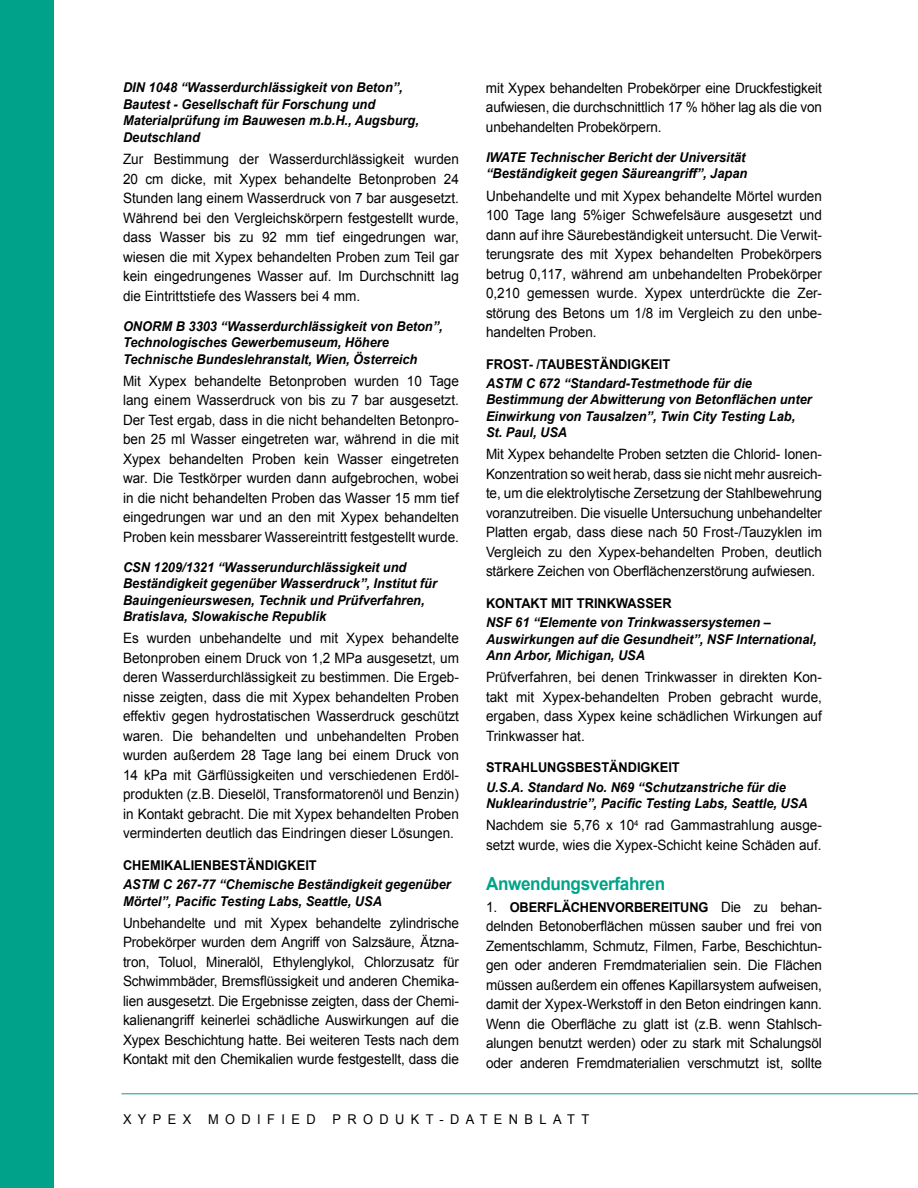
<style>
.page{position:relative;width:918px;height:1188px;background:#fff}
.page>*{position:absolute;margin:0;border:0;box-sizing:border-box;transform-origin:0 0}
.t1{font:700 18px "Arial";letter-spacing:-.02em;color:#00a389;scale:.95 1}
.t2{font:14.25px/19.5px "Arial";color:#000;text-align:justify;scale:.95 1}
.t3{font:italic 700 13.5px/16.5px "Arial";color:#000;scale:.95 1}
.t4{font:700 13.5px "Arial";color:#000;scale:.95 1}
.t5{font:13.5px "Arial";letter-spacing:.5em;color:#000;scale:.95 1}
.s1{font-weight:400;font-size:14.25px}
</style>
<div class="page">
<hr style="left:122px;top:1093px;width:796px;height:1px;background:#00a389">
<div style="left:0;top:0;width:54px;height:1188px;background:#00a389"></div>
<p class="t3" style="left:123px;top:80px;width:313px">DIN 1048 “Wasserdurchlässigkeit von Beton”, Bautest - Gesellschaft für Forschung und Materialprüfung im Bauwesen m.b.H., Augsburg, Deutschland</p>
<p class="t2" style="left:123px;top:149px;width:355px">Zur Bestimmung der Wasserdurchlässigkeit wurden 20 cm dicke, mit Xypex behandelte Betonproben 24<br>Stunden lang einem Wasserdruck von 7 bar ausgesetzt.<br>Während bei den Vergleichskörpern festgestellt wurde, dass Wasser bis zu 92 mm tief eingedrungen war, wiesen die mit Xypex behandelten Proben zum Teil gar kein eingedrungenes Wasser auf. Im Durchschnitt lag die Eintrittstiefe des Wassers bei 4 mm.</p>
<p class="t3" style="left:123px;top:318px;width:338px">ONORM B 3303 “Wasserdurchlässigkeit von Beton”,<br>Technologisches Gewerbemuseum, Höhere<br>Technische Bundeslehranstalt, Wien, Österreich</p>
<p class="t2" style="left:123px;top:371px;width:355px">Mit Xypex behandelte Betonproben wurden 10 Tage lang einem Wasserdruck von bis zu 7 bar ausgesetzt.<br>Der Test ergab, dass in die nicht behandelten Betonpro&shy;ben 25 ml Wasser eingetreten war, während in die mit Xypex behandelten Proben kein Wasser eingetreten war. Die Testkörper wurden dann aufgebrochen, wobei in die nicht behandelten Proben das Wasser 15 mm tief eingedrungen war und an den mit Xypex behandelten Proben kein messbarer Wassereintritt festgestellt wurde.</p>
<p class="t3" style="left:123px;top:559px;width:332px">CSN 1209/1321 “Wasserundurchlässigkeit und Beständigkeit gegenüber Wasserdruck”, Institut für Bauingenieurswesen, Technik und Prüfverfahren, Bratislava, Slowakische Republik</p>
<p class="t2" style="left:123px;top:629px;width:355px">Es wurden unbehandelte und mit Xypex behandelte Betonproben einem Druck von 1,2 MPa ausgesetzt, um deren Wasserdurchlässigkeit zu bestimmen. Die Ergeb&shy;nisse zeigten, dass die mit Xypex behandelten Proben effektiv gegen hydrostatischen Wasserdruck geschützt waren. Die behandelten und unbehandelten Proben wurden außerdem 28 Tage lang bei einem Druck von 14 kPa mit Gärflüssigkeiten und verschiedenen Erdöl&shy;produkten (z.B. Dieselöl, Transformatorenöl und Benzin) in Kontakt gebracht. Die mit Xypex behandelten Proben verminderten deutlich das Eindringen dieser Lösungen.</p>
<p class="t4" style="left:123px;top:856px;width:205px">CHEMIKALIENBESTÄNDIGKEIT</p>
<p class="t3" style="left:123px;top:877px;width:347px">ASTM C 267-77 “Chemische Beständigkeit gegenüber<br>Mörtel”, Pacific Testing Labs, Seattle, USA</p>
<p class="t2" style="left:123px;top:913px;width:355px">Unbehandelte und mit Xypex behandelte zylindrische Probekörper wurden dem Angriff von Salzsäure, Ätzna&shy;tron, Toluol, Mineralöl, Ethylenglykol, Chlorzusatz für Schwimmbäder, Bremsflüssigkeit und anderen Chemika&shy;lien ausgesetzt. Die Ergebnisse zeigten, dass der Chemi&shy;kalienangriff keinerlei schädliche Auswirkungen auf die Xypex Beschichtung hatte. Bei weiteren Tests nach dem Kontakt mit den Chemikalien wurde festgestellt, dass die</p>
<p class="t2" style="left:486px;top:78px;width:355px">mit Xypex behandelten Probekörper eine Druckfestigkeit aufwiesen, die durchschnittlich 17 % höher lag als die von unbehandelten Probekörpern.</p>
<p class="t3" style="left:486px;top:149px;width:277px">IWATE Technischer Bericht der Universität “Beständigkeit gegen Säureangriff”, Japan</p>
<p class="t2" style="left:486px;top:186px;width:355px">Unbehandelte und mit Xypex behandelte Mörtel wurden 100 Tage lang 5%iger Schwefelsäure ausgesetzt und dann auf ihre Säurebeständigkeit untersucht. Die Verwit&shy;terungsrate des mit Xypex behandelten Probekörpers betrug 0,117, während am unbehandelten Probekörper 0,210 gemessen wurde. Xypex unterdrückte die Zer&shy;störung des Betons um 1/8 im Vergleich zu den unbe&shy;handelten Proben.</p>
<p class="t4" style="left:486px;top:355px;width:195px">FROST- /TAUBESTÄNDIGKEIT</p>
<p class="t3" style="left:486px;top:375px;width:345px">ASTM C 672 “Standard-Testmethode für die Bestimmung der Abwitterung von Betonflächen unter Einwirkung von Tausalzen”, Twin City Testing Lab, St. Paul, USA</p>
<p class="t2" style="left:486px;top:445px;width:355px">Mit Xypex behandelte Proben setzten die Chlorid- Ionen-Konzentration so weit herab, dass sie nicht mehr ausreich&shy;te, um die elektrolytische Zersetzung der Stahlbewehrung voranzutreiben. Die visuelle Untersuchung unbehandelter Platten ergab, dass diese nach 50 Frost-/Tauzyklen im Vergleich zu den Xypex-behandelten Proben, deutlich stärkere Zeichen von Oberflächenzerstörung aufwiesen.</p>
<p class="t4" style="left:486px;top:594px;width:197px">KONTAKT MIT TRINKWASSER</p>
<p class="t3" style="left:486px;top:615px;width:350px">NSF 61 “Elemente von Trinkwassersystemen –<br>Auswirkungen auf die Gesundheit”, NSF International,<br>Ann Arbor, Michigan, USA</p>
<p class="t2" style="left:486px;top:668px;width:355px">Prüfverfahren, bei denen Trinkwasser in direkten Kon&shy;takt mit Xypex-behandelten Proben gebracht wurde, ergaben, dass Xypex keine schädlichen Wirkungen auf Trinkwasser hat.</p>
<p class="t4" style="left:486px;top:759px;width:205px">STRAHLUNGSBESTÄNDIGKEIT</p>
<p class="t3" style="left:486px;top:779px;width:340px">U.S.A. Standard No. N69 “Schutzanstriche für die<br>Nuklearindustrie”, Pacific Testing Labs, Seattle, USA</p>
<p class="t2" style="left:486px;top:816px;width:355px">Nachdem sie 5,76 x 10<sup>4</sup> rad Gammastrahlung ausge&shy;setzt wurde, wies die Xypex-Schicht keine Schäden auf.</p>
<p class="t1" style="left:486px;top:871px;width:190px">Anwendungsverfahren</p>
<p class="t4" style="left:486px;top:898px;width:355px"><span class="s1">1.</span> OBERFLÄCHENVORBEREITUNG <span class="s1">Die zu behan-</span></p>
<p class="t2" style="left:486px;top:917px;width:355px">delnden Betonoberflächen müssen sauber und frei von Zementschlamm, Schmutz, Filmen, Farbe, Beschichtun&shy;gen oder anderen Fremdmaterialien sein. Die Flächen müssen außerdem ein offenes Kapillarsystem aufweisen, damit der Xypex-Werkstoff in den Beton eindringen kann.<br>Wenn die Oberfläche zu glatt ist (z.B. wenn Stahlsch&shy;alungen benutzt werden) oder zu stark mit Schalungsöl oder anderen Fremdmaterialien verschmutzt ist, sollte</p>
<p class="t5" style="left:123px;top:1110px;width:492px">XYPEX MODIFIED PRODUKT-DATENBLATT</p>
</div>
